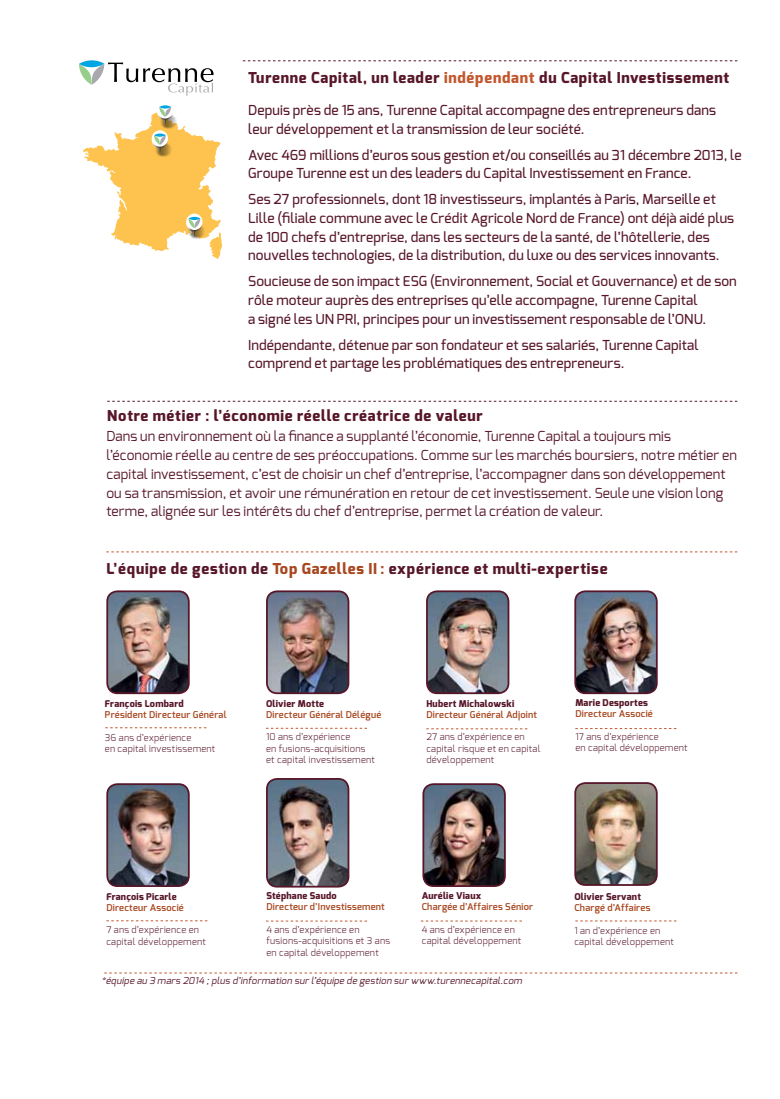
<style>
.page{position:relative;width:780px;height:1099px;background:#fff}
.page>*{position:absolute;margin:0;border:0;box-sizing:border-box;transform-origin:0 0}
.t1{font:800 15px "Exo";letter-spacing:.05em;color:#571729}
.t2{font:500 13.75px/18.8px "Exo";letter-spacing:.01em;color:#571729}
.t3{font:13.75px/18.8px "Exo";letter-spacing:.01em;color:#571729}
.t4{font:300 9.38px/11.2px "Exo";letter-spacing:.025em;color:#571729}
.t5{font:600 9.38px "Exo";letter-spacing:.025em;color:#a84821}
.t6{font:800 9.38px "Exo";letter-spacing:.025em;color:#571729}
.t7{font:italic 9.38px "Exo";color:#571729}
.s1{color:#c2572e}
.s2{color:#a84821}
</style>
<div class="page">
<svg style="left:243px;top:60px;width:494px;height:1px"></svg>
<svg style="left:107px;top:401px;width:630px;height:1px"></svg>
<svg style="left:79px;top:60px;width:134px;height:36px"></svg>
<svg style="left:83px;top:105px;width:139px;height:154px"></svg>
<svg style="left:105px;top:727px;width:101px;height:1px"></svg>
<svg style="left:266px;top:728px;width:101px;height:1px"></svg>
<svg style="left:575px;top:728px;width:101px;height:1px"></svg>
<svg style="left:426px;top:728px;width:101px;height:1px"></svg>
<svg style="left:266px;top:920px;width:101px;height:1px"></svg>
<svg style="left:575px;top:920px;width:101px;height:1px"></svg>
<svg style="left:421px;top:920px;width:101px;height:1px"></svg>
<svg style="left:106px;top:551px;width:631px;height:1px"></svg>
<svg style="left:104px;top:972px;width:633px;height:1px"></svg>
<img style="left:108px;top:593px;width:80px;height:100px">
<div style="left:106px;top:590px;width:84px;height:104px;border:2px solid #571729;border-radius:10px"></div>
<img style="left:267px;top:592px;width:81px;height:101px">
<div style="left:266px;top:590px;width:83px;height:104px;border:2px solid #571729;border-radius:10px"></div>
<img style="left:109px;top:786px;width:79px;height:99px">
<div style="left:106px;top:783px;width:84px;height:104px;border:2px solid #571729;border-radius:10px"></div>
<img style="left:427px;top:592px;width:81px;height:101px">
<div style="left:426px;top:590px;width:83px;height:104px;border:2px solid #571729;border-radius:10px"></div>
<img style="left:425px;top:785px;width:79px;height:100px">
<div style="left:422px;top:783px;width:84px;height:104px;border:2px solid #571729;border-radius:10px"></div>
<img style="left:576px;top:591px;width:80px;height:102px">
<div style="left:574px;top:590px;width:83px;height:104px;border:2px solid #571729;border-radius:10px"></div>
<img style="left:575px;top:783px;width:81px;height:102px">
<div style="left:574px;top:782px;width:83px;height:103px;border:2px solid #571729;border-radius:10px"></div>
<svg style="left:106px;top:920px;width:101px;height:1px"></svg>
<img style="left:267px;top:779px;width:81px;height:107px">
<div style="left:266px;top:778px;width:83px;height:109px;border:2px solid #571729;border-radius:10px"></div>
<p class="t1" style="left:248px;top:68px;width:482px">Turenne Capital, un leader <span class="s1">indépendant</span> du Capital Investissement</p>
<p class="t2" style="left:248px;top:100px;width:469px">Depuis près de 15 ans, Turenne Capital accompagne des entrepreneurs dans leur développement et la transmission de leur société.</p>
<p class="t2" style="left:248px;top:145px;width:495px">Avec 469 millions d’euros sous gestion et/ou conseillés au 31 décembre 2013, le<br>Groupe Turenne est un des leaders du Capital Investissement en France.</p>
<p class="t2" style="left:248px;top:190px;width:487px">Ses 27 professionnels, dont 18 investisseurs, implantés à Paris, Marseille et Lille (filiale commune avec le Crédit Agricole Nord de France) ont déjà aidé plus de 100 chefs d’entreprise, dans les secteurs de la santé, de l’hôtellerie, des nouvelles technologies, de la distribution, du luxe ou des services innovants.</p>
<p class="t2" style="left:248px;top:272px;width:490px">Soucieuse de son impact ESG (Environnement, Social et Gouvernance) et de son rôle moteur auprès des entreprises qu’elle accompagne, Turenne Capital<br>a signé les UN PRI, principes pour un investissement responsable de l’ONU.</p>
<p class="t2" style="left:248px;top:335px;width:452px">Indépendante, détenue par son fondateur et ses salariés, Turenne Capital comprend et partage les problématiques des entrepreneurs.</p>
<p class="t1" style="left:107px;top:406px;width:377px">Notre métier : l’économie réelle créatrice de valeur</p>
<p class="t3" style="left:106px;top:427px;width:632px">Dans un environnement où la finance a supplanté l’économie, Turenne Capital a toujours mis l’économie réelle au centre de ses préoccupations. Comme sur les marchés boursiers, notre métier en capital investissement, c’est de choisir un chef d’entreprise, l’accompagner dans son développement ou sa transmission, et avoir une rémunération en retour de cet investissement. Seule une vision long terme, alignée sur les intérêts du chef d’entreprise, permet la création de valeur.</p>
<p class="t1" style="left:106px;top:558px;width:502px">L’équipe de gestion de <span class="s2">Top Gazelles II :</span> expérience et multi-expertise</p>
<p class="t6" style="left:105px;top:697px;width:80px">François Lombard</p>
<p class="t5" style="left:105px;top:709px;width:123px">Président Directeur Général</p>
<p class="t4" style="left:105px;top:732px;width:112px">36 ans d’expérience<br>en capital investissement</p>
<p class="t6" style="left:266px;top:697px;width:59px">Olivier Motte</p>
<p class="t5" style="left:266px;top:708px;width:117px">Directeur Général Délégué</p>
<p class="t4" style="left:266px;top:731px;width:110px">10 ans d’expérience<br>en fusions-acquisitions et capital investissement</p>
<p class="t6" style="left:426px;top:697px;width:89px">Hubert Michalowski</p>
<p class="t5" style="left:426px;top:708px;width:112px">Directeur Général Adjoint</p>
<p class="t4" style="left:426px;top:731px;width:116px">27 ans d’expérience en capital risque et en capital développement</p>
<p class="t6" style="left:575px;top:696px;width:74px">Marie Desportes</p>
<p class="t5" style="left:575px;top:708px;width:79px">Directeur Associé</p>
<p class="t4" style="left:575px;top:730px;width:114px">17 ans d’expérience<br>en capital développement</p>
<p class="t6" style="left:421px;top:889px;width:61px">Aurélie Viaux</p>
<p class="t5" style="left:421px;top:900px;width:113px">Chargée d’Affaires Sénior</p>
<p class="t4" style="left:421px;top:923px;width:101px">4 ans d’expérience en capital développement</p>
<p class="t6" style="left:266px;top:889px;width:72px">Stéphane Saudo</p>
<p class="t5" style="left:266px;top:901px;width:120px">Directeur d’Investissement</p>
<p class="t4" style="left:266px;top:923px;width:125px">4 ans d’expérience en fusions-acquisitions et 3 ans en capital développement</p>
<p class="t6" style="left:106px;top:890px;width:72px">François Picarle</p>
<p class="t5" style="left:106px;top:901px;width:79px">Directeur Associé</p>
<p class="t4" style="left:106px;top:924px;width:101px">7 ans d’expérience en capital développement</p>
<p class="t7" style="left:102px;top:974px;width:424px">*équipe au 3 mars 2014 ;plus d’information sur l’équipe de gestion sur www.turennecapital.com</p>
<p class="t6" style="left:574px;top:890px;width:68px">Olivier Servant</p>
<p class="t5" style="left:574px;top:901px;width:78px">Chargé d’Affaires</p>
<p class="t4" style="left:574px;top:924px;width:101px">1 an d’expérience en capital développement</p>
</div>
